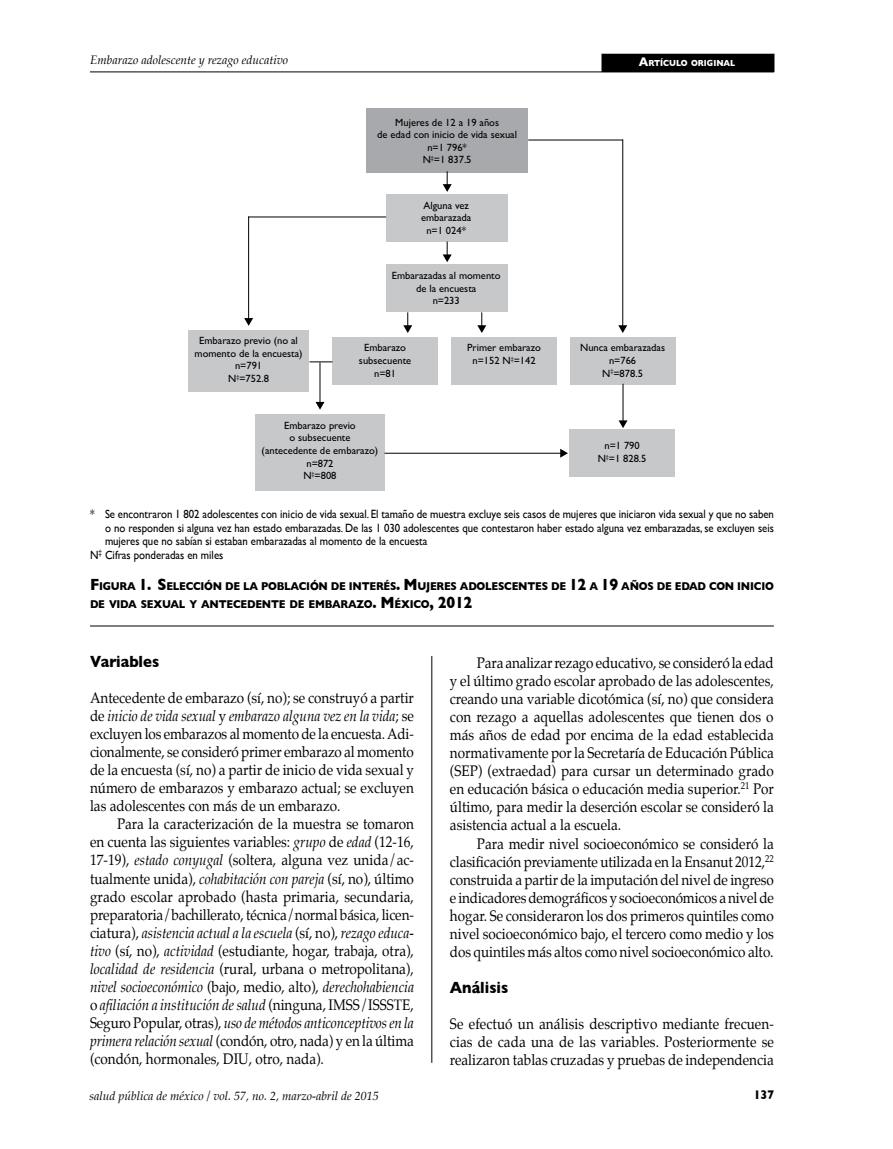
<style>
.page{position:relative;width:893px;height:1149px;background:#fff}
.page>*{position:absolute;margin:0;border:0;box-sizing:border-box;transform-origin:0 0}
.t1{font:700 16.5px "Gill Sans";color:#000;scale:.9 1}
.t2{font:15px/18px "Palatino";color:#000;text-align:justify;scale:.9 1}
.t3{font:700 12.75px "Gill Sans";color:#000;scale:.9 1}
.t4{font:12px "Gill Sans";color:#000;scale:.9 1}
.t5{font:italic 12px "Palatino";color:#000}
.t6{font:700 11.55px/18px "Gill Sans";letter-spacing:-.02em;color:#000;scale:.9 1}
.t7{font:10.5px/12.6px "Gill Sans";color:#000;text-align:center}
.t8{font:700 8.85px "Gill Sans";color:#fff;scale:.9 1}
.s1{font-size:12.75px}
.s2{font-size:16.5px}
.s3{font-style:italic}
</style>
<div class="page">
<div style="left:602px;top:54px;width:172px;height:18px;background:#000"></div>
<hr style="left:90px;top:72px;width:684px;height:1px;background:#000">
<hr style="left:432px;top:656px;width:1px;height:406px;background:#000">
<hr style="left:90px;top:625px;width:684px;height:1px;background:#000">
<div style="left:366px;top:108px;width:162px;height:64px;background:#a7a9ac"></div>
<div style="left:188px;top:330px;width:121px;height:61px;background:#c7c8ca"></div>
<hr style="left:248px;top:216px;width:1px;height:103px;background:#000">
<svg style="left:244px;top:318px;width:9px;height:8px"></svg>
<div style="left:451px;top:337px;width:106px;height:47px;background:#c7c8ca"></div>
<svg style="left:477px;top:312px;width:9px;height:21px"></svg>
<div style="left:332px;top:337px;width:106px;height:47px;background:#c7c8ca"></div>
<svg style="left:403px;top:312px;width:9px;height:21px"></svg>
<div style="left:570px;top:337px;width:106px;height:47px;background:#c7c8ca"></div>
<hr style="left:622px;top:139px;width:1px;height:187px;background:#000">
<svg style="left:618px;top:325px;width:9px;height:8px"></svg>
<div style="left:255px;top:414px;width:130px;height:76px;background:#c7c8ca"></div>
<hr style="left:320px;top:362px;width:1px;height:41px;background:#000">
<svg style="left:316px;top:402px;width:8px;height:7px"></svg>
<hr style="left:623px;top:383px;width:1px;height:38px;background:#000">
<svg style="left:619px;top:420px;width:9px;height:8px"></svg>
<div style="left:386px;top:194px;width:122px;height:48px;background:#c7c8ca"></div>
<svg style="left:443px;top:171px;width:9px;height:21px"></svg>
<div style="left:386px;top:264px;width:122px;height:48px;background:#c7c8ca"></div>
<svg style="left:443px;top:241px;width:9px;height:21px"></svg>
<div style="left:569px;top:429px;width:106px;height:48px;background:#c7c8ca"></div>
<hr style="left:385px;top:453px;width:176px;height:1px;background:#000">
<svg style="left:560px;top:448px;width:8px;height:9px"></svg>
<hr style="left:248px;top:216px;width:138px;height:1px;background:#000">
<hr style="left:528px;top:140px;width:95px;height:1px;background:#000">
<svg style="left:309px;top:361px;width:23px;height:1px"></svg>
<p class="t5" style="left:90px;top:50px;width:199px">Embarazo adolescente y rezago educativo</p>
<p class="t8" style="left:639px;top:56px;width:109px"><span class="s1">A</span>RTÍCULO ORIGINAL</p>
<p class="t7" style="left:377px;top:116px;width:141px">Mujeres de 12 a 19 años<br>de edad con inicio de vida sexual n=1 796*<br>N<sup>‡</sup>=1 837.5</p>
<p class="t7" style="left:421px;top:199px;width:52px">Alguna vez embarazada n=1 024*</p>
<p class="t7" style="left:392px;top:269px;width:110px">Embarazadas al momento de la encuesta<br>n=233</p>
<p class="t7" style="left:195px;top:334px;width:110px">Embarazo previo (no al momento de la encuesta) n=791<br>N<sup>‡</sup>=752.8</p>
<p class="t7" style="left:467px;top:341px;width:75px">Primer embarazo n=152 N<sup>‡</sup>=142</p>
<p class="t7" style="left:359px;top:341px;width:54px">Embarazo subsecuente n=81</p>
<p class="t7" style="left:580px;top:341px;width:86px">Nunca embarazadas n=766<br>N<sup>‡</sup>=878.5</p>
<p class="t7" style="left:262px;top:418px;width:118px">Embarazo previo<br>o subsecuente (antecedente de embarazo) n=872<br>N<sup>‡</sup>=808</p>
<p class="t7" style="left:598px;top:439px;width:50px">n=1 790<br>N<sup>‡</sup>=1 828.5</p>
<p class="t4" style="left:90px;top:507px;width:761px">* Se encontraron 1 802 adolescentes con inicio de vida sexual. El tamaño de muestra excluye seis casos de mujeres que iniciaron vida sexual y que no saben</p>
<p class="t4" style="left:105px;top:520px;width:745px">o no responden si alguna vez han estado embarazadas. De las 1 030 adolescentes que contestaron haber estado alguna vez embarazadas, se excluyen seis</p>
<p class="t4" style="left:105px;top:534px;width:360px">mujeres que no sabían si estaban embarazadas al momento de la encuesta</p>
<p class="t4" style="left:90px;top:547px;width:150px">N<sup>‡</sup> Cifras ponderadas en miles</p>
<p class="t6" style="left:90px;top:577px;width:761px"><span class="s2">F</span>IGURA <span class="s2">1. S</span>ELECCIÓN DE LA POBLACIÓN DE INTERÉS<span class="s2">. M</span>UJERES ADOLESCENTES DE <span class="s2">12</span> A <span class="s2">19</span> AÑOS DE EDAD CON INICIO<br>DE VIDA SEXUAL Y ANTECEDENTE DE EM BARAZO<span class="s2">. M</span>ÉXICO<span class="s2">, 2012</span></p>
<p class="t1" style="left:90px;top:648px;width:78px">Variables</p>
<p class="t2" style="left:90px;top:689px;width:361px">Antecedente de embarazo (sí, no); se construyó a partir de <span class="s3">inicio de vida sexual</span> y <span class="s3">embarazo alguna vez en la vida</span>; se excluyen los embarazos al momento de la encuesta. Adi&shy;cionalmente, se consideró primer embarazo al momento de la encuesta (sí, no) a partir de inicio de vida sexual y número de embarazos y embarazo actual; se excluyen las adolescentes con más de un embarazo.</p>
<p class="t2" style="left:90px;top:815px;width:361px;text-indent:27px">Para la caracterización de la muestra se tomaron en cuenta las siguientes variables: <span class="s3">grupo</span> de <span class="s3">edad</span> (12-16, 17-19), <span class="s3">estado conyugal</span> (soltera, alguna vez unida/ac&shy;tualmente unida), <span class="s3">cohabitación con pareja</span> (sí, no), último grado escolar aprobado (hasta primaria, secundaria, preparatoria/bachillerato, técnica/normal básica, licen&shy;ciatura), <span class="s3">asistencia actual a la escuela</span> (sí, no), <span class="s3">rezago educa&shy;tivo</span> (sí, no), <span class="s3">actividad</span> (estudiante, hogar, trabaja, otra), <span class="s3">localidad de residencia</span> (rural, urbana o metropolitana), <span class="s3">nivel socioeconómico</span> (bajo, medio, alto), <span class="s3">derechohabiencia </span>o <span class="s3">afiliación a institución de salud</span> (ninguna, IMSS/ISSSTE, Seguro Popular, otras), <span class="s3">uso de métodos anticonceptivos en la primera relación sexual</span> (condón, otro, nada) y en la última (condón, hormonales, DIU, otro, nada).</p>
<p class="t2" style="left:450px;top:654px;width:362px;text-indent:27px">Para analizar rezago educativo, se consideró la edad y el último grado escolar aprobado de las adolescentes, creando una variable dicotómica (sí, no) que considera con rezago a aquellas adolescentes que tienen dos o más años de edad por encima de la edad establecida normativamente por la Secretaría de Educación Pública (SEP) (extraedad) para cursar un determinado grado en educación básica o educación media superior.<sup>21</sup> Por último, para medir la deserción escolar se consideró la asistencia actual a la escuela.</p>
<p class="t2" style="left:450px;top:834px;width:362px;text-indent:27px">Para medir nivel socioeconómico se consideró la clasificación previamente utilizada en la Ensanut 2012,<sup>22 </sup>construida a partir de la imputación del nivel de ingreso e indicadores demográficos y socioeconómicos a nivel de hogar. Se consideraron los dos primeros quintiles como nivel socioeconómico bajo, el tercero como medio y los dos quintiles más altos como nivel socioeconómico alto.</p>
<p class="t1" style="left:450px;top:973px;width:66px">Análisis</p>
<p class="t2" style="left:450px;top:1014px;width:362px">Se efectuó un análisis descriptivo mediante frecuen&shy;cias de cada una de las variables. Posteriormente se realizaron tablas cruzadas y pruebas de independencia</p>
<p class="t5" style="left:89px;top:1085px;width:291px">salud pública de méxico / vol. 57, no. 2, marzo-abril de 2015</p>
<p class="t3" style="left:754px;top:1083px;width:24px">137</p>
</div>
